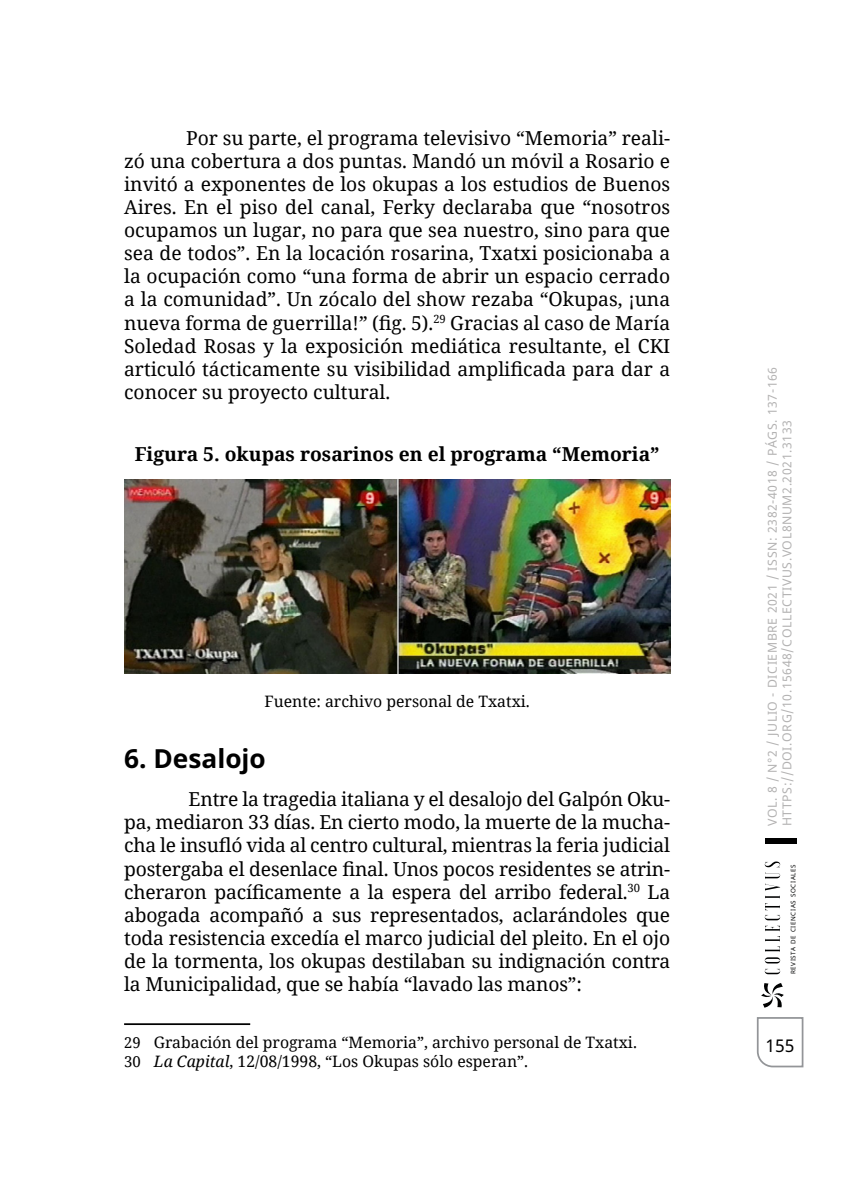
<style>
.page{position:relative;width:844px;height:1191px;background:#fff}
.page>*{position:absolute;margin:0;border:0;box-sizing:border-box;transform-origin:0 0}
.t1{font:700 26.25px "Noto Sans";color:#000}
.t2{font:19.25px/23.1px "Noto Serif";letter-spacing:-.01em;color:#000;text-align:justify}
.t3{font:700 19.25px "Noto Serif";color:#000}
.t4{font:17.5px "Noto Sans";color:#000}
.t5{font:15.75px/18.9px "Noto Serif";color:#000}
.t6{font:12.25px/14.7px "Noto Sans";letter-spacing:.05em;color:#b3b2b2}
.t7{font:6.3px "Noto Sans";letter-spacing:.1em;color:#010202}
.s1{font-size:14.88px}
.s2{font-style:italic}
</style>
<div class="page">
<svg style="left:756px;top:1017px;width:48px;height:50px"></svg>
<svg style="left:764px;top:861px;width:16px;height:113px"></svg>
<svg style="left:761px;top:983px;width:22px;height:24px"></svg>
<div style="left:764px;top:838px;width:31px;height:5px;background:#000"></div>
<img style="left:124px;top:479px;width:546px;height:194px">
<hr style="left:124px;top:1023px;width:126px;height:2px;background:#000">
<p class="t2" style="left:124px;top:125px;width:547px;text-indent:62px">Por su parte, el programa televisivo “Memoria” reali&shy;zó una cobertura a dos puntas. Mandó un móvil a Rosario e invitó a exponentes de los okupas a los estudios de Buenos Aires. En el piso del canal, Ferky declaraba que “nosotros ocupamos un lugar, no para que sea nuestro, sino para que sea de todos”. En la locación rosarina, Txatxi posicionaba a la ocupación como “una forma de abrir un espacio cerrado a la comunidad”. Un zócalo del show rezaba “Okupas, ¡una nueva forma de guerrilla!” (fig. 5).<sup>29</sup> Gracias al caso de María Soledad Rosas y la exposición mediática resultante, el CKI articuló tácticamente su visibilidad amplificada para dar a conocer su proyecto cultural.</p>
<p class="t3" style="left:135px;top:440px;width:526px">Figura 5. okupas rosarinos en el programa “Memoria”</p>
<p class="t5" style="left:264px;top:691px;width:266px">Fuente: archivo personal de Txatxi.</p>
<h1 class="t1" style="left:124px;top:740px;width:143px">6. Desalojo</h1>
<p class="t2" style="left:124px;top:787px;width:547px;text-indent:64px">Entre la tragedia italiana y el desalojo del Galpón Oku&shy;pa, mediaron 33 días. En cierto modo, la muerte de la mucha&shy;cha le insufló vida al centro cultural, mientras la feria judicial postergaba el desenlace final. Unos pocos residentes se atrin&shy;cheraron pacíficamente a la espera del arribo federal.<sup>30</sup> La abogada acompañó a sus representados, aclarándoles que toda resistencia excedía el marco judicial del pleito. En el ojo de la tormenta, los okupas destilaban su indignación contra la Municipalidad, que se había “lavado las manos”:</p>
<p class="t5" style="left:124px;top:1032px;width:514px"><span class="s1">29</span> Grabación del programa “Memoria”, archivo personal de Txatxi.<br><span class="s1">30</span> <span class="s2">La Capital</span>, 12/08/1998, “Los Okupas sólo esperan”.</p>
<p class="t6" style="left:765px;top:826px;width:461px;rotate:-90deg">VOL. 8 / N°2 / JULIO - DICIEMBRE 2021 / ISSN: 2382-4018 / PÁGS. 137-166<br>Https://doi.Org/10.15648/Collectivus.Vol8num2.2021.3133</p>
<p class="t7" style="left:788px;top:974px;width:111px;rotate:-90deg">REVISTA DE CIENCIAS SOCIALES</p>
<p class="t4" style="left:765px;top:1033px;width:30px">155</p>
</div>
